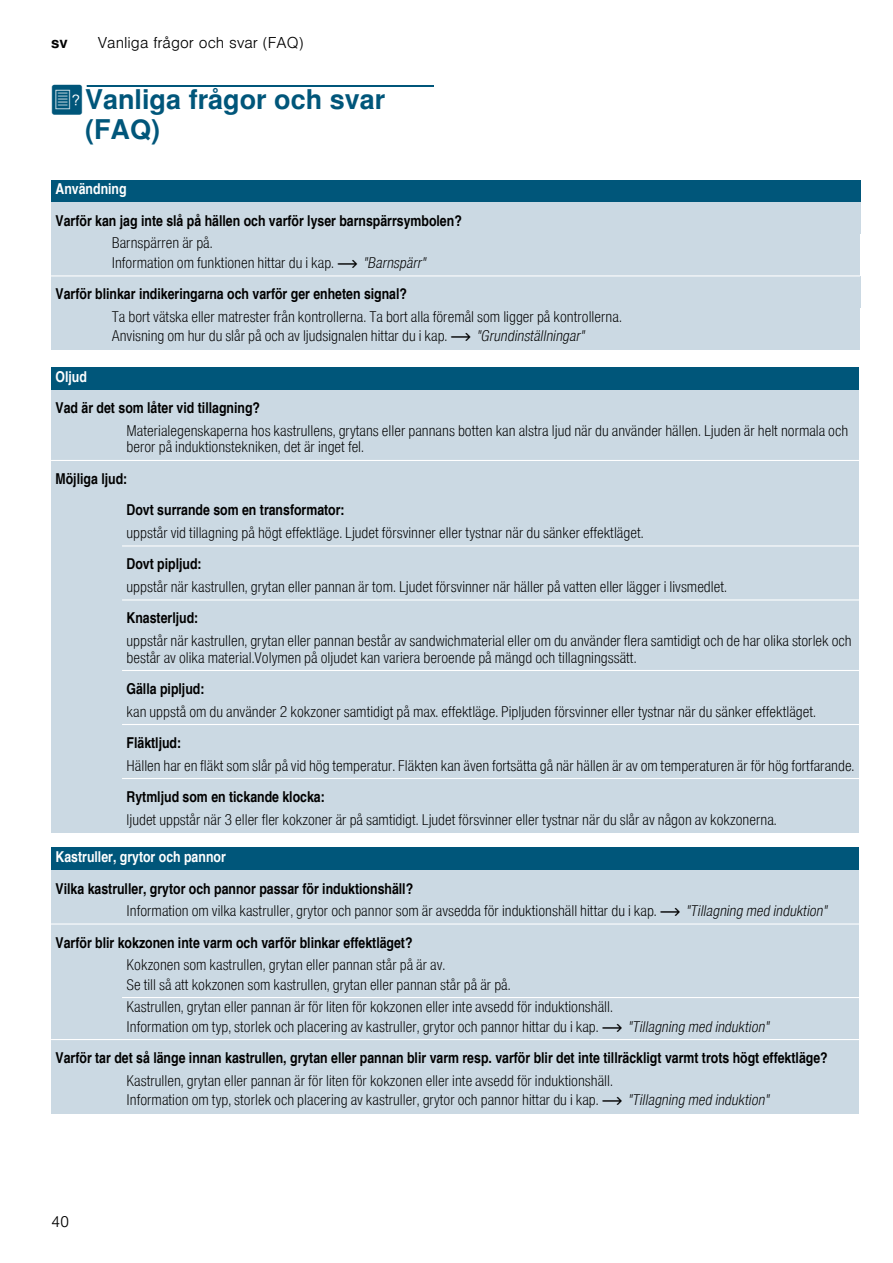
<style>
.page{position:relative;width:893px;height:1263px;background:#fff}
.page>*{position:absolute;margin:0;border:0;box-sizing:border-box;transform-origin:0 0}
.t1{font:700 27px/30px "Nimbus San L";color:#00567a}
.t2{font:15px/19.5px "Nimbus San L Lig Con";color:#000}
.t3{font:15px/31.5px "Nimbus San L Bol Con";color:#000}
.t4{font:15px "Nimbus San L Bol Con";color:#fff}
.t5{font:300 15px "Nimbus San L";color:#000}
.t6{font:700 15px "Nimbus San L";color:#000}
.s1{font-family:"BSH Symb PG2";font-weight:400}
.s2{font-family:"BSH Symb PH1"}
.s3{font-family:"Nimbus San L Lig Con Ita"}
</style>
<div class="page">
<div style="left:87px;top:85px;width:347px;height:2px;border:1px solid #00567a"></div>
<div style="left:51px;top:180px;width:809px;height:22px;background:#00567a"></div>
<div style="left:51px;top:202px;width:809px;height:32px;background:#cbd9e3"></div>
<div style="left:51px;top:234px;width:56px;height:42px;background:#cbd9e3"></div>
<div style="left:107px;top:234px;width:753px;height:42px;background:#cbd9e3"></div>
<div style="left:51px;top:276px;width:809px;height:31px;background:#cbd9e3"></div>
<div style="left:51px;top:307px;width:56px;height:42px;background:#cbd9e3"></div>
<div style="left:107px;top:307px;width:753px;height:42px;background:#cbd9e3"></div>
<div style="left:51px;top:367px;width:808px;height:23px;background:#00567a"></div>
<div style="left:51px;top:390px;width:808px;height:31px;background:#cbd9e3"></div>
<div style="left:51px;top:421px;width:71px;height:39px;background:#cbd9e3"></div>
<div style="left:122px;top:421px;width:737px;height:39px;background:#cbd9e3"></div>
<div style="left:51px;top:460px;width:808px;height:32px;background:#cbd9e3"></div>
<div style="left:51px;top:492px;width:71px;height:31px;background:#cbd9e3"></div>
<div style="left:122px;top:492px;width:737px;height:31px;background:#cbd9e3"></div>
<div style="left:51px;top:523px;width:71px;height:23px;background:#cbd9e3"></div>
<div style="left:122px;top:523px;width:737px;height:23px;background:#cbd9e3"></div>
<div style="left:51px;top:546px;width:71px;height:31px;background:#cbd9e3"></div>
<div style="left:122px;top:546px;width:737px;height:31px;background:#cbd9e3"></div>
<div style="left:51px;top:577px;width:71px;height:23px;background:#cbd9e3"></div>
<div style="left:122px;top:577px;width:737px;height:23px;background:#cbd9e3"></div>
<div style="left:51px;top:600px;width:71px;height:31px;background:#cbd9e3"></div>
<div style="left:122px;top:600px;width:737px;height:31px;background:#cbd9e3"></div>
<div style="left:51px;top:631px;width:71px;height:39px;background:#cbd9e3"></div>
<div style="left:122px;top:631px;width:737px;height:39px;background:#cbd9e3"></div>
<div style="left:51px;top:670px;width:71px;height:32px;background:#cbd9e3"></div>
<div style="left:122px;top:670px;width:737px;height:32px;background:#cbd9e3"></div>
<div style="left:51px;top:702px;width:71px;height:22px;background:#cbd9e3"></div>
<div style="left:122px;top:702px;width:737px;height:22px;background:#cbd9e3"></div>
<div style="left:51px;top:724px;width:71px;height:32px;background:#cbd9e3"></div>
<div style="left:122px;top:724px;width:737px;height:32px;background:#cbd9e3"></div>
<div style="left:51px;top:756px;width:71px;height:22px;background:#cbd9e3"></div>
<div style="left:122px;top:756px;width:737px;height:22px;background:#cbd9e3"></div>
<div style="left:51px;top:778px;width:71px;height:32px;background:#cbd9e3"></div>
<div style="left:122px;top:778px;width:737px;height:32px;background:#cbd9e3"></div>
<div style="left:51px;top:810px;width:71px;height:22px;background:#cbd9e3"></div>
<div style="left:122px;top:810px;width:737px;height:22px;background:#cbd9e3"></div>
<div style="left:51px;top:847px;width:808px;height:23px;background:#00567a"></div>
<div style="left:51px;top:870px;width:808px;height:31px;background:#cbd9e3"></div>
<div style="left:51px;top:901px;width:71px;height:23px;background:#cbd9e3"></div>
<div style="left:122px;top:901px;width:737px;height:23px;background:#cbd9e3"></div>
<div style="left:51px;top:924px;width:808px;height:31px;background:#cbd9e3"></div>
<div style="left:51px;top:955px;width:71px;height:42px;background:#cbd9e3"></div>
<div style="left:122px;top:955px;width:737px;height:42px;background:#cbd9e3"></div>
<div style="left:51px;top:997px;width:71px;height:42px;background:#cbd9e3"></div>
<div style="left:122px;top:997px;width:737px;height:42px;background:#cbd9e3"></div>
<div style="left:51px;top:1039px;width:808px;height:32px;background:#cbd9e3"></div>
<div style="left:51px;top:1071px;width:71px;height:42px;background:#cbd9e3"></div>
<div style="left:122px;top:1071px;width:737px;height:42px;background:#cbd9e3"></div>
<hr style="left:51px;top:275px;width:809px;height:1px;background:#fff">
<hr style="left:51px;top:460px;width:808px;height:1px;background:#fff">
<hr style="left:122px;top:545px;width:737px;height:1px;background:#fff">
<hr style="left:122px;top:599px;width:737px;height:1px;background:#fff">
<hr style="left:122px;top:670px;width:737px;height:1px;background:#fff">
<hr style="left:122px;top:724px;width:737px;height:1px;background:#fff">
<hr style="left:122px;top:778px;width:737px;height:1px;background:#fff">
<hr style="left:51px;top:923px;width:808px;height:1px;background:#fff">
<hr style="left:122px;top:997px;width:737px;height:1px;background:#fff">
<hr style="left:51px;top:1039px;width:808px;height:1px;background:#fff">
<p class="t6" style="left:51px;top:34px;width:18px">sv</p>
<p class="t5" style="left:98px;top:33px;width:207px">Vanliga frågor och svar (FAQ)</p>
<h1 class="t1" style="left:85px;top:84px;width:302px;text-indent:-34px"><span class="s1">{</span>Vanliga frågor och svar (FAQ)</h1>
<p class="t4" style="left:56px;top:180px;width:73px">Användning</p>
<p class="t3" style="left:56px;top:204px;width:408px">Varför kan jag inte slå på hällen och varför lyser barnspärrsymbolen?</p>
<p class="t2" style="left:112px;top:233px;width:316px">Barnspärren är på.<br>Information om funktionen hittar du i kap. <span class="s2">~</span> <span class="s3">"Barnspärr"</span></p>
<p class="t3" style="left:56px;top:278px;width:353px">Varför blinkar indikeringarna och varför ger enheten signal?</p>
<p class="t2" style="left:112px;top:306px;width:511px">Ta bort vätska eller matrester från kontrollerna. Ta bort alla föremål som ligger på kontrollerna.<br>Anvisning om hur du slår på och av ljudsignalen hittar du i kap. <span class="s2">~</span> <span class="s3">"Grundinställningar"</span></p>
<p class="t4" style="left:56px;top:367px;width:33px">Oljud</p>
<p class="t3" style="left:56px;top:392px;width:206px">Vad är det som låter vid tillagning?</p>
<p class="t2" style="left:126px;top:422px;width:723px;line-height:16.5px">Materialegenskaperna hos kastrullens, grytans eller pannans botten kan alstra ljud när du använder hällen. Ljuden är helt normala och beror på induktionstekniken, det är inget fel.</p>
<p class="t3" style="left:126px;top:462px;width:220px;text-indent:-71px">Möjliga ljud:<br>Dovt surrande som en transformator:</p>
<p class="t2" style="left:126px;top:522px;width:518px">uppstår vid tillagning på högt effektläge. Ljudet försvinner eller tystnar när du sänker effektläget.</p>
<p class="t3" style="left:126px;top:548px;width:77px">Dovt pipljud:</p>
<p class="t2" style="left:126px;top:576px;width:602px">uppstår när kastrullen, grytan eller pannan är tom. Ljudet försvinner när häller på vatten eller lägger i livsmedlet.</p>
<p class="t3" style="left:126px;top:602px;width:73px">Knasterljud:</p>
<p class="t2" style="left:126px;top:632px;width:726px;line-height:16.5px">uppstår när kastrullen, grytan eller pannan består av sandwichmaterial eller om du använder flera samtidigt och de har olika storlek och består av olika material.Volymen på oljudet kan variera beroende på mängd och tillagningssätt.</p>
<p class="t3" style="left:126px;top:672px;width:79px">Gälla pipljud:</p>
<p class="t2" style="left:126px;top:701px;width:691px">kan uppstå om du använder 2 kokzoner samtidigt på max. effektläge. Pipljuden försvinner eller tystnar när du sänker effektläget.</p>
<p class="t3" style="left:126px;top:726px;width:56px">Fläktljud:</p>
<p class="t2" style="left:126px;top:755px;width:729px">Hällen har en fläkt som slår på vid hög temperatur. Fläkten kan även fortsätta gå när hällen är av om temperaturen är för hög fortfarande.</p>
<p class="t3" style="left:126px;top:780px;width:200px">Rytmljud som en tickande klocka:</p>
<p class="t2" style="left:126px;top:809px;width:651px">ljudet uppstår när 3 eller fler kokzoner är på samtidigt. Ljudet försvinner eller tystnar när du slår av någon av kokzonerna.</p>
<p class="t4" style="left:56px;top:847px;width:172px">Kastruller, grytor och pannor</p>
<p class="t3" style="left:56px;top:872px;width:359px">Vilka kastruller, grytor och pannor passar för induktionshäll?</p>
<p class="t2" style="left:126px;top:900px;width:702px">Information om vilka kastruller, grytor och pannor som är avsedda för induktionshäll hittar du i kap. <span class="s2">~</span> <span class="s3">"Tillagning med induktion"</span></p>
<p class="t3" style="left:56px;top:926px;width:358px">Varför blir kokzonen inte varm och varför blinkar effektläget?</p>
<p class="t2" style="left:126px;top:954px;width:385px">Kokzonen som kastrullen, grytan eller pannan står på är av.<br>Se till så att kokzonen som kastrullen, grytan eller pannan står på är på.</p>
<p class="t2" style="left:126px;top:996px;width:644px">Kastrullen, grytan eller pannan är för liten för kokzonen eller inte avsedd för induktionshäll.<br>Information om typ, storlek och placering av kastruller, grytor och pannor hittar du i kap. <span class="s2">~</span> <span class="s3">"Tillagning med induktion"</span></p>
<p class="t3" style="left:56px;top:1041px;width:773px">Varför tar det så länge innan kastrullen, grytan eller pannan blir varm resp. varför blir det inte tillräckligt varmt trots högt effektläge?</p>
<p class="t2" style="left:126px;top:1070px;width:644px">Kastrullen, grytan eller pannan är för liten för kokzonen eller inte avsedd för induktionshäll.<br>Information om typ, storlek och placering av kastruller, grytor och pannor hittar du i kap. <span class="s2">~</span> <span class="s3">"Tillagning med induktion"</span></p>
<p class="t5" style="left:51px;top:1211px;width:20px">40</p>
</div>
